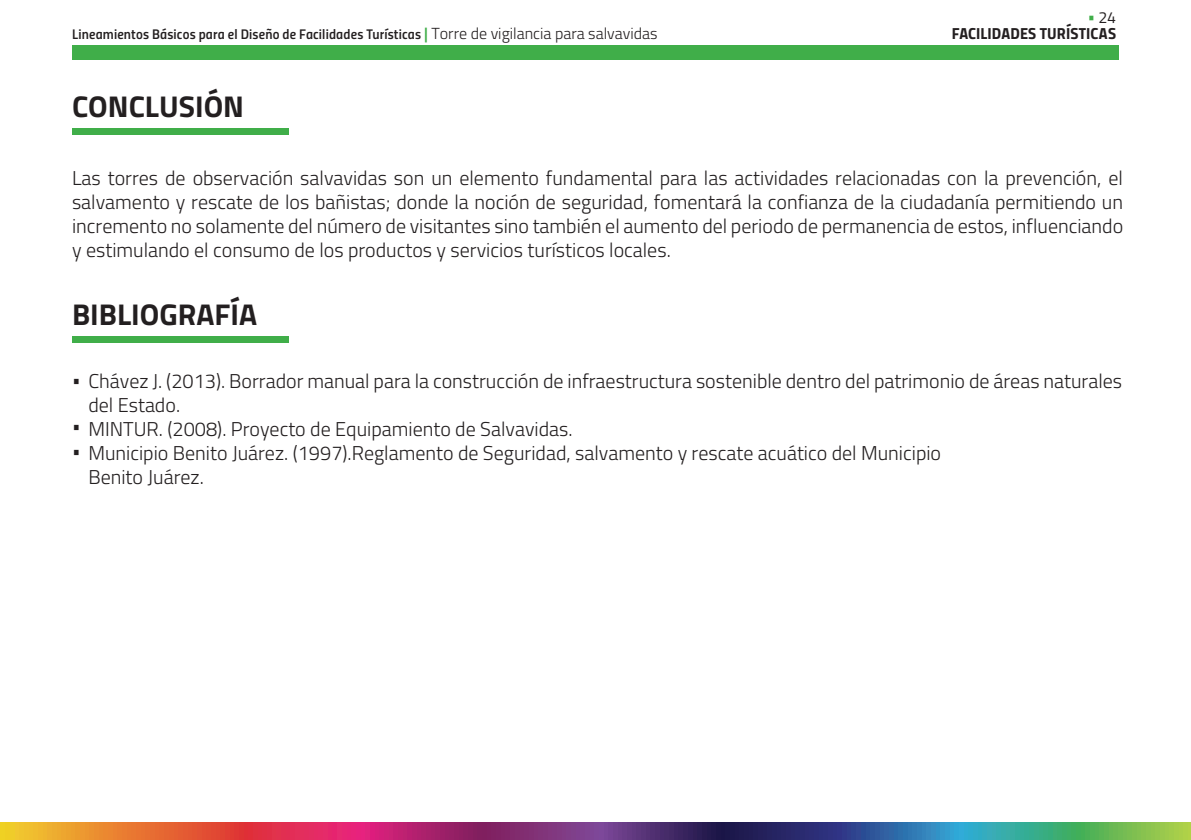
<style>
.page{position:relative;width:1191px;height:840px;background:#fff}
.page>*{position:absolute;margin:0;border:0;box-sizing:border-box;transform-origin:0 0}
.t1{font:700 30px "Titillium";color:#231f20}
.t2{font:300 20px/24px "Titillium";color:#231f20;text-align:justify}
.t3{font:300 18px/24.8px "Titillium";color:#231f20}
.t4{font:16px "Titillium Bold Upright";letter-spacing:.01em;color:#231f20}
.t5{font:16px "Titillium Regular Upright";color:#231f20}
.t6{font:14px "Titillium Semibold Upright";letter-spacing:.01em;color:#231f20}
.s1{color:#40ae49}
.s2{font-size:16px;color:#40ae49}
.s3{font-family:"Titillium";font-weight:300;font-size:16px}
</style>
<div class="page">
<div style="left:72px;top:45px;width:1047px;height:14px;background:#40ae49"></div>
<svg style="left:0;top:822px;width:1191px;height:17px"></svg>
<div style="left:72px;top:336px;width:216px;height:7px;background:#40ae49"></div>
<div style="left:72px;top:128px;width:216px;height:7px;background:#40ae49"></div>
<p class="t5" style="left:1088px;top:5px;width:30px"><span class="s1">•</span> 24</p>
<p class="t6" style="left:72px;top:23px;width:587px">Lineamientos Básicos para el Diseño de Facilidades Turísticas <span class="s2">|</span> <span class="s3">Torre de vigilancia para salvavidas</span></p>
<p class="t4" style="left:952px;top:20px;width:166px">FACILIDADES TURÍSTICAS</p>
<h1 class="t1" style="left:72px;top:84px;width:173px">CONCLUSIÓN</h1>
<p class="t2" style="left:72px;top:165px;width:1052px">Las torres de observación salvavidas son un elemento fundamental para las actividades relacionadas con la prevención, el salvamento y rescate de los bañistas; donde la noción de seguridad, fomentará la confianza de la ciudadanía permitiendo un incremento no solamente del número de visitantes sino también el aumento del periodo de permanencia de estos, influenciando y estimulando el consumo de los productos y servicios turísticos locales.</p>
<h1 class="t1" style="left:72px;top:292px;width:186px">BIBLIOGRAFÍA</h1>
<p class="t3" style="left:72px;top:366px;width:10px">•</p>
<p class="t3" style="left:72px;top:412px;width:10px">• •</p>
<p class="t2" style="left:88px;top:367px;width:1035px;text-align:left">Chávez J. (2013). Borrador manual para la construcción de infraestructura sostenible dentro del patrimonio de áreas naturales del Estado.<br>MINTUR. (2008). Proyecto de Equipamiento de Salvavidas.<br>Municipio Benito Juárez. (1997).Reglamento de Seguridad, salvamento y rescate acuático del Municipio<br>Benito Juárez.</p>
</div>
